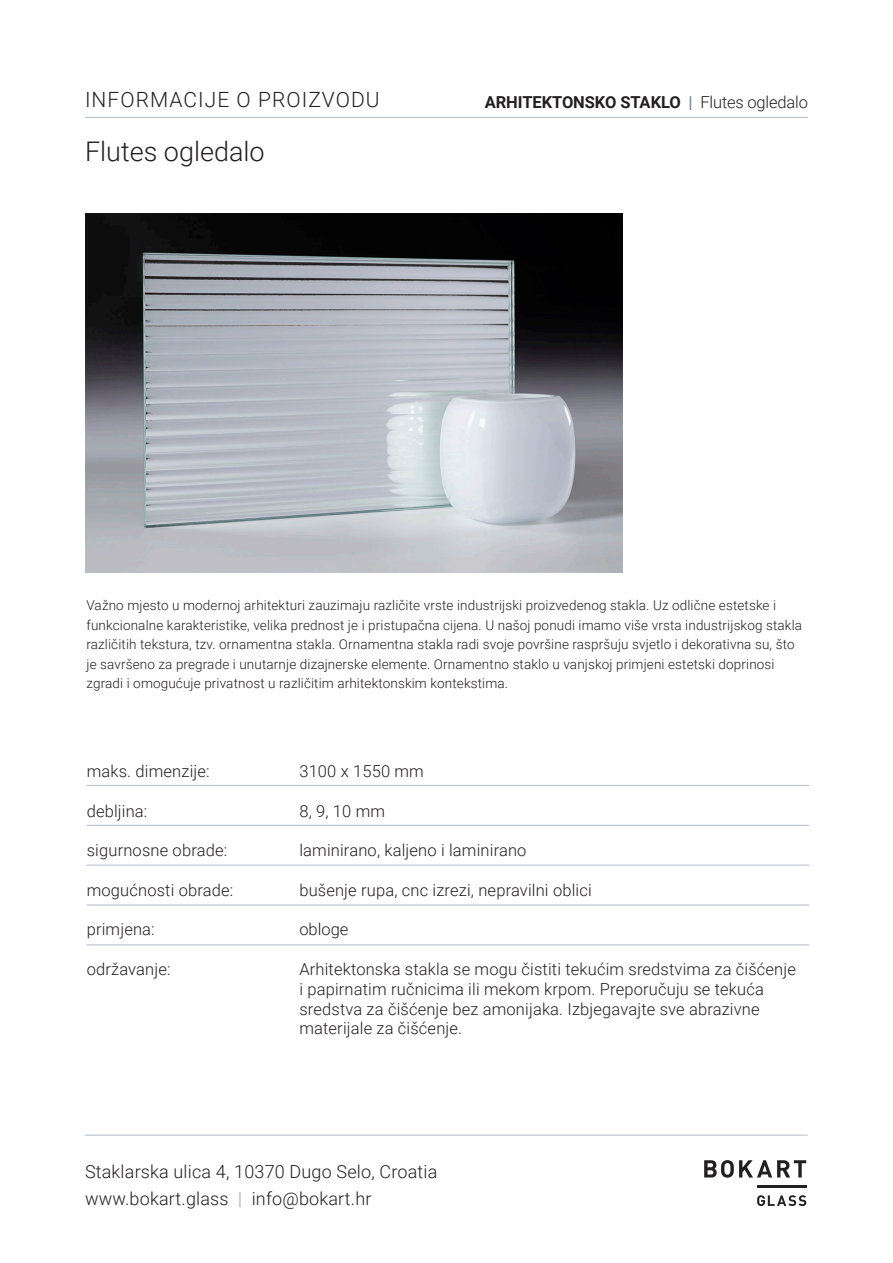
<style>
.page{position:relative;width:893px;height:1263px;background:#fff}
.page>*{position:absolute;margin:0;border:0;box-sizing:border-box;transform-origin:0 0}
.t1{font:300 27px "Roboto";color:#231f20}
.t2{font:300 21px "Roboto";letter-spacing:.05em;color:#231f20}
.t3{font:300 18px/27px "Roboto";letter-spacing:.01em;color:#231f20}
.t4{font:300 16.5px/19.8px "Roboto";letter-spacing:.01em;color:#231f20}
.t5{font:700 16.5px "Roboto";letter-spacing:-.005em;color:#231f20}
.t6{font:300 13.5px/19.5px "Roboto";letter-spacing:.01em;color:#231f20}
.s1{color:#7a84a9}
.s2{font-weight:300}
.s3{font-weight:700;color:#bcc2d4}
</style>
<div class="page">
<img style="left:85px;top:213px;width:538px;height:359px">
<svg style="left:704px;top:1160px;width:102px;height:46px"></svg>
<hr style="left:757px;top:1185px;width:49px;height:2px;background:#231f20">
<hr style="left:85px;top:117px;width:723px;height:1px;background:#bcc2d4">
<hr style="left:85px;top:1134px;width:723px;height:2px;background:#bcc2d4">
<hr style="left:87px;top:785px;width:722px;height:1px;background:#bcc2d4">
<hr style="left:87px;top:825px;width:722px;height:1px;background:#bcc2d4">
<hr style="left:87px;top:865px;width:722px;height:1px;background:#bcc2d4">
<hr style="left:87px;top:904px;width:722px;height:1px;background:#bcc2d4">
<hr style="left:87px;top:944px;width:722px;height:1px;background:#bcc2d4">
<h2 class="t2" style="left:85px;top:85px;width:296px">INFORMACIJE O PROIZVODU</h2>
<p class="t5" style="left:485px;top:90px;width:325px">ARHITEKTONSKO STAKLO <span class="s1">|</span> <span class="s2">Flutes ogledalo</span></p>
<h1 class="t1" style="left:85px;top:133px;width:181px">Flutes ogledalo</h1>
<p class="t6" style="left:86px;top:595px;width:717px">Važno mjesto u modernoj arhitekturi zauzimaju različite vrste industrijski proizvedenog stakla. Uz odlične estetske i funkcionalne karakteristike, velika prednost je i pristupačna cijena. U našoj ponudi imamo više vrsta industrijskog stakla različitih tekstura, tzv. ornamentna stakla. Ornamentna stakla radi svoje površine raspršuju svjetlo i dekorativna su, što je savršeno za pregrade i unutarnje dizajnerske elemente. Ornamentno staklo u vanjskoj primjeni estetski doprinosi zgradi i omogućuje privatnost u različitim arhitektonskim kontekstima.</p>
<p class="t4" style="left:87px;top:760px;width:124px">maks. dimenzije:</p>
<p class="t4" style="left:299px;top:760px;width:126px">3100 x 1550 mm</p>
<p class="t4" style="left:87px;top:800px;width:62px">debljina:</p>
<p class="t4" style="left:299px;top:800px;width:87px">8, 9, 10 mm</p>
<p class="t4" style="left:87px;top:840px;width:142px">sigurnosne obrade:</p>
<p class="t4" style="left:299px;top:840px;width:229px">laminirano, kaljeno i laminirano</p>
<p class="t4" style="left:87px;top:879px;width:148px">mogućnosti obrade:</p>
<p class="t4" style="left:299px;top:879px;width:294px">bušenje rupa, cnc izrezi, nepravilni oblici</p>
<p class="t4" style="left:87px;top:919px;width:69px">primjena:</p>
<p class="t4" style="left:299px;top:919px;width:51px">obloge</p>
<p class="t4" style="left:87px;top:958px;width:85px">održavanje:</p>
<p class="t4" style="left:299px;top:958px;width:498px">Arhitektonska stakla se mogu čistiti tekućim sredstvima za čišćenje i papirnatim ručnicima ili mekom krpom. Preporučuju se tekuća sredstva za čišćenje bez amonijaka. Izbjegavajte sve abrazivne materijale za čišćenje.</p>
<h3 class="t3" style="left:85px;top:1158px;width:354px">Staklarska ulica 4, 10370 Dugo Selo, Croatia www.bokart.glass <span class="s3">|</span> info@bokart.hr</h3>
</div>
